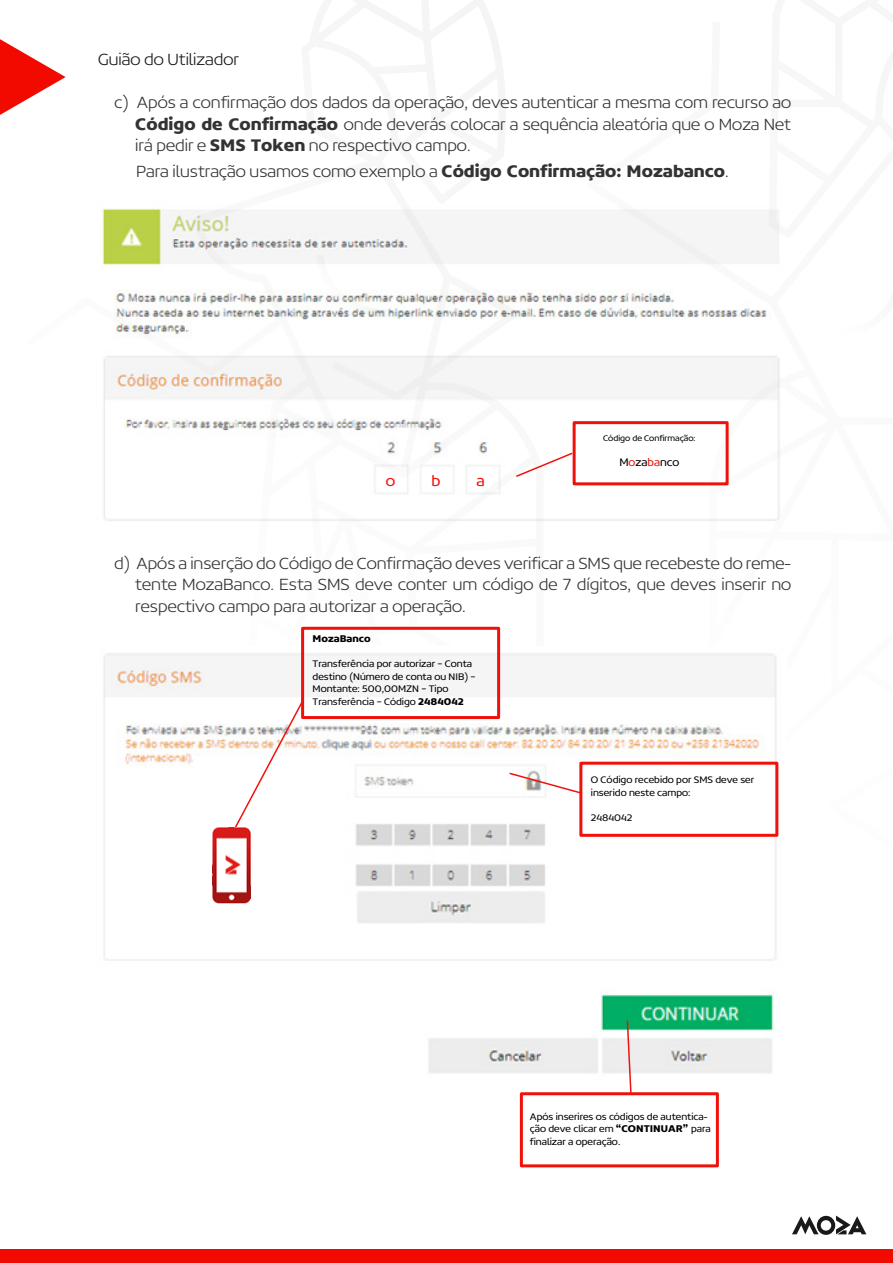
<style>
.page{position:relative;width:893px;height:1263px;background:#fff}
.page>*{position:absolute;margin:0;border:0;box-sizing:border-box;transform-origin:0 0}
.t1{font:200 18px/21.6px "Concord";color:#333;text-align:justify}
.t2{font:200 18px "Concord";color:#191919}
.t3{font:300 16.5px "Concord";color:#f0120a}
.t4{font:300 12px "Concord";color:#000}
.t5{font:300 10.5px/12.6px "Concord";color:#000}
.t6{font:700 10.5px "Concord";color:#000}
.t7{font:300 9px "Concord";color:#000}
.s1{font-weight:700}
.s2{color:#f0120a}
</style>
<div class="page">
<svg style="left:102px;top:0;width:485px;height:647px"></svg>
<svg style="left:587px;top:209px;width:193px;height:312px"></svg>
<svg style="left:792px;top:1215px;width:74px;height:20px"></svg>
<svg style="left:0;top:39px;width:66px;height:76px"></svg>
<div style="left:0;top:1250px;width:893px;height:13px;background:#f20a00"></div>
<hr style="left:98px;top:77px;width:588px;height:1px;background:#fff">
<div style="left:573px;top:421px;width:156px;height:64px;border:3px solid #f0120a"></div>
<svg style="left:514px;top:451px;width:60px;height:27px"></svg>
<img style="left:103px;top:647px;width:676px;height:452px">
<div style="left:579px;top:762px;width:199px;height:75px;border:3px solid #f0120a"></div>
<svg style="left:508px;top:771px;width:74px;height:24px"></svg>
<div style="left:520px;top:1092px;width:199px;height:75px;border:3px solid #f0120a"></div>
<svg style="left:626px;top:1019px;width:6px;height:76px"></svg>
<div style="left:301px;top:627px;width:199px;height:92px;border:3px solid #f0120a"></div>
<svg style="left:233px;top:699px;width:72px;height:131px"></svg>
<img style="left:213px;top:828px;width:38px;height:77px">
<p class="t2" style="left:98px;top:48px;width:142px">Guião do Utilizador</p>
<p class="t1" style="left:135px;top:91px;width:657px;text-indent:-21px">c) Após a confirmação dos dados da operação, deves autenticar a mesma com recurso ao <span class="s1">Código de Confirmação</span> onde deverás colocar a sequência aleatória que o Moza Net irá pedir e <span class="s1">SMS Token</span> no respectivo campo.</p>
<p class="t1" style="left:136px;top:160px;width:594px">Para ilustração usamos como exemplo a <span class="s1">Código Confirmação: Mozabanco</span>.</p>
<p class="t3" style="left:386px;top:471px;width:11px">o</p>
<p class="t3" style="left:431px;top:471px;width:11px">b</p>
<p class="t3" style="left:477px;top:471px;width:10px">a</p>
<p class="t7" style="left:603px;top:433px;width:94px">Código de Confirmação:</p>
<p class="t4" style="left:619px;top:455px;width:61px">M<span class="s2">o</span>za<span class="s2">ba</span>nco</p>
<p class="t1" style="left:135px;top:552px;width:657px;text-indent:-21px">d) Após a inserção do Código de Confirmação deves verificar a SMS que recebeste do reme&shy;tente MozaBanco. Esta SMS deve conter um código de 7 dígitos, que deves inserir no respectivo campo para autorizar a operação.</p>
<p class="t6" style="left:313px;top:632px;width:59px">MozaBanco</p>
<p class="t5" style="left:313px;top:657px;width:164px">Transferência por autorizar – Conta destino (Número de conta ou NIB) –<br>Montante: 500,00MZN – Tipo<br>Transferência – Código <span class="s1">2484042</span></p>
<p class="t5" style="left:591px;top:773px;width:165px">O Código recebido por SMS deve ser inserido neste campo:</p>
<p class="t5" style="left:591px;top:811px;width:43px">2484042</p>
<p class="t5" style="left:530px;top:1110px;width:182px">Após inserires os códigos de autentica&shy;ção deve clicar em <span class="s1">“CONTINUAR”</span> para finalizar a operação.</p>
</div>
